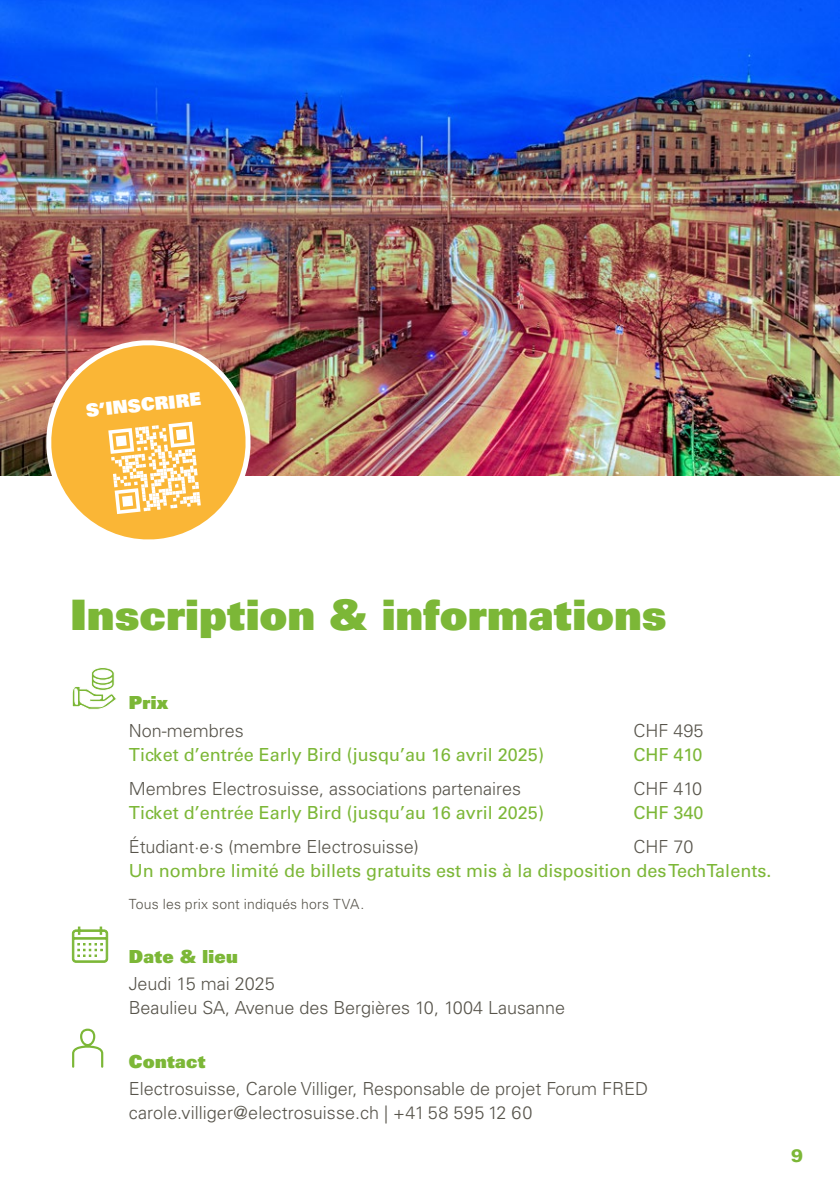
<style>
.page{position:relative;width:840px;height:1191px;background:#fff}
.page>*{position:absolute;margin:0;border:0;box-sizing:border-box;transform-origin:0 0}
.t1{font:42px "Univers LT Std X Black";letter-spacing:.005em;color:#7cb737}
.t2{font:300 18px/24px "Univers LT Std";color:#57544b}
.t3{font:18px "Univers LT Std";color:#7cb737}
.t4{font:18px "Univers LT Std X Black";letter-spacing:.02em;color:#7cb737}
.t5{font:18px "Univers LT Std X Black";color:#fff}
.t6{font:900 18px "Univers LT Std";color:#7cb737}
.t7{font:300 14px "Univers LT Std";letter-spacing:.015em;color:#57544b}
</style>
<div class="page">
<img style="left:0;top:0;width:839px;height:475px">
<svg style="left:72px;top:667px;width:44px;height:43px"></svg>
<svg style="left:72px;top:926px;width:36px;height:37px"></svg>
<svg style="left:72px;top:1028px;width:31px;height:39px"></svg>
<svg style="left:44px;top:337px;width:209px;height:203px"></svg>
<svg style="left:108px;top:422px;width:93px;height:92px"></svg>
<p class="t5" style="left:85px;top:399px;width:117px;rotate:-6deg">S’INSCRIRE</p>
<h1 class="t1" style="left:71px;top:587px;width:597px">Inscription &amp; informations</h1>
<p class="t4" style="left:129px;top:691px;width:41px">Prix</p>
<p class="t2" style="left:129px;top:718px;width:117px">Non-membres</p>
<p class="t2" style="left:633px;top:718px;width:72px">CHF 495</p>
<p class="t3" style="left:129px;top:743px;width:416px">Ticket d’entrée Early Bird (jusqu’au 16 avril 2025)</p>
<p class="t3" style="left:633px;top:743px;width:71px">CHF 410</p>
<p class="t2" style="left:129px;top:776px;width:394px">Membres Electrosuisse, associations partenaires</p>
<p class="t2" style="left:633px;top:776px;width:70px">CHF 410</p>
<p class="t3" style="left:129px;top:801px;width:416px">Ticket d’entrée Early Bird (jusqu’au 16 avril 2025)</p>
<p class="t3" style="left:633px;top:801px;width:72px">CHF 340</p>
<p class="t2" style="left:129px;top:834px;width:291px">Étudiant·e·s (membre Electrosuisse)</p>
<p class="t2" style="left:633px;top:834px;width:62px">CHF 70</p>
<p class="t3" style="left:129px;top:859px;width:643px">Un nombre limité de billets gratuits est mis à la disposition des TechTalents.</p>
<p class="t7" style="left:129px;top:895px;width:237px">Tous les prix sont indiqués hors TVA.</p>
<p class="t4" style="left:129px;top:944px;width:111px">Date &amp; lieu</p>
<p class="t2" style="left:129px;top:971px;width:437px">Jeudi 15 mai 2025<br>Beaulieu SA, Avenue des Bergières 10, 1004 Lausanne</p>
<p class="t4" style="left:129px;top:1049px;width:78px">Contact</p>
<p class="t2" style="left:129px;top:1076px;width:520px">Electrosuisse, Carole Villiger, Responsable de projet Forum FRED carole.villiger@electrosuisse.ch | +41 58 595 12 60</p>
<p class="t6" style="left:790px;top:1143px;width:14px">9</p>
</div>
